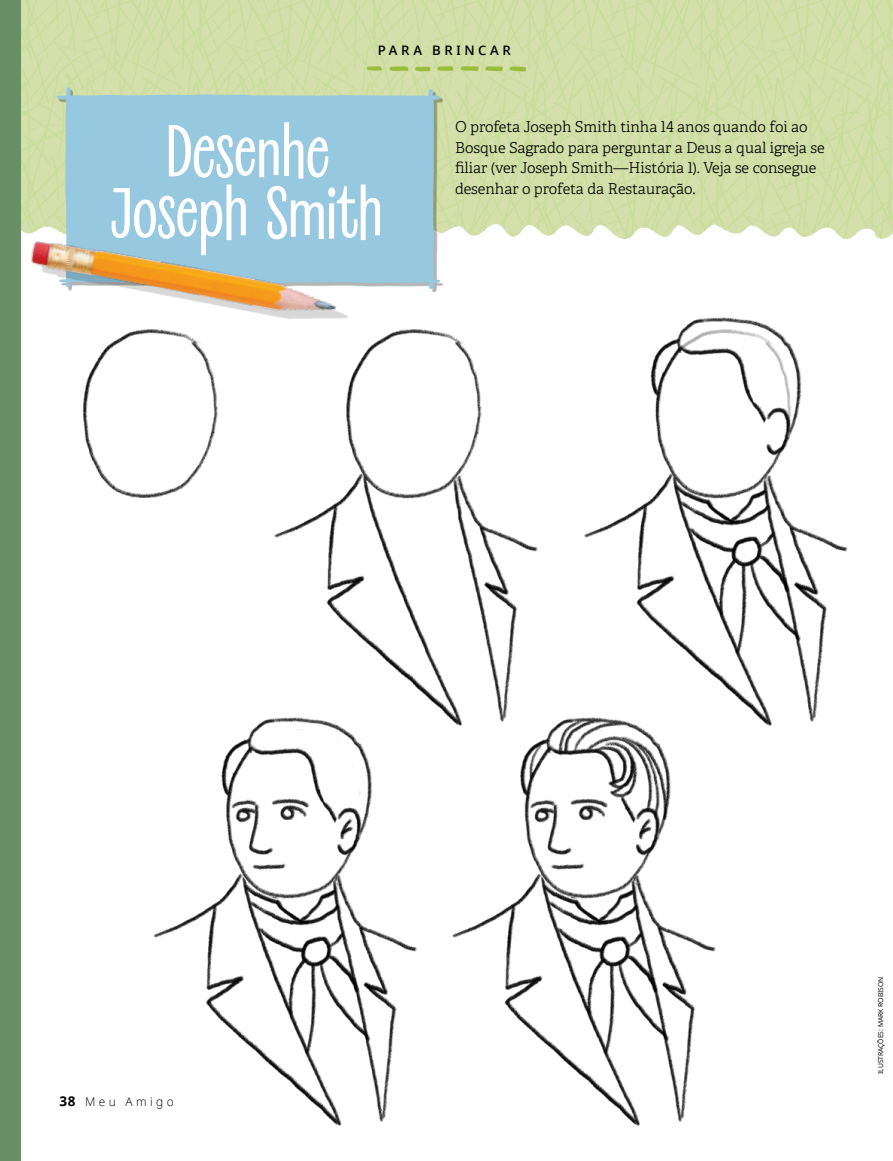
<style>
.page{position:relative;width:893px;height:1161px;background:#fff}
.page>*{position:absolute;margin:0;border:0;box-sizing:border-box;transform-origin:0 0}
.ARTCL_title_Revla_Sa{font:72px/60.8px "Revla Sans";letter-spacing:-.015em;color:#fff;text-align:center;scale:1.1 1}
.ARTCL_para_first_Hel{font:300 15px/20.5px "Helam Slablds Lat";letter-spacing:-.005em;color:#000}
.t1{font:600 13.2px "Dots Solidlds Lat";letter-spacing:.275em;color:#000}
.t2{font:300 12px "Dots Solidlds Lat";letter-spacing:.28em;color:#000}
.t3{font:6.75px "Dots Solidlds Lat";color:#000}
.s1{font-family:"Dots Solid lds Lat Bold";font-weight:400;font-size:13.5px}
</style>
<div class="page">
<img style="left:362px;top:0;width:531px;height:239px">
<img style="left:21px;top:0;width:339px;height:221px">
<div style="left:0;top:0;width:21px;height:1161px;background:#688f65"></div>
<img style="left:82px;top:345px;width:136px;height:153px">
<img style="left:274px;top:329px;width:264px;height:377px">
<img style="left:584px;top:317px;width:264px;height:409px">
<img style="left:153px;top:706px;width:582px;height:420px">
<svg style="left:56px;top:87px;width:384px;height:204px;background:#9bc9d9"></svg>
<img style="left:21px;top:221px;width:341px;height:124px">
<svg style="left:389px;top:66px;width:19px;height:5px"></svg>
<svg style="left:460px;top:66px;width:19px;height:5px"></svg>
<svg style="left:485px;top:66px;width:18px;height:5px"></svg>
<svg style="left:509px;top:66px;width:17px;height:6px"></svg>
<svg style="left:415px;top:67px;width:15px;height:4px"></svg>
<svg style="left:437px;top:66px;width:16px;height:5px"></svg>
<svg style="left:366px;top:66px;width:16px;height:5px"></svg>
<p class="t1" style="left:378px;top:40px;width:135px">PARA BRINCAR</p>
<p class="ARTCL_title_Revla_Sa" style="left:111px;top:122px;width:250px">Desenhe<br>Joseph Smith</p>
<p class="ARTCL_para_first_Hel" style="left:455px;top:116px;width:371px">O profeta Joseph Smith tinha 14 anos quando foi ao Bosque Sagrado para perguntar a Deus a qual igreja se filiar (ver Joseph Smith—História 1). Veja se consegue desenhar o profeta da Restauração.</p>
<p class="t2" style="left:60px;top:1092px;width:116px"><span class="s1">38</span> Meu Amigo</p>
<p class="t3" style="left:876px;top:1074px;width:99px;rotate:-90deg">ILUSTRAÇÕES: MARK ROBISON</p>
</div>
